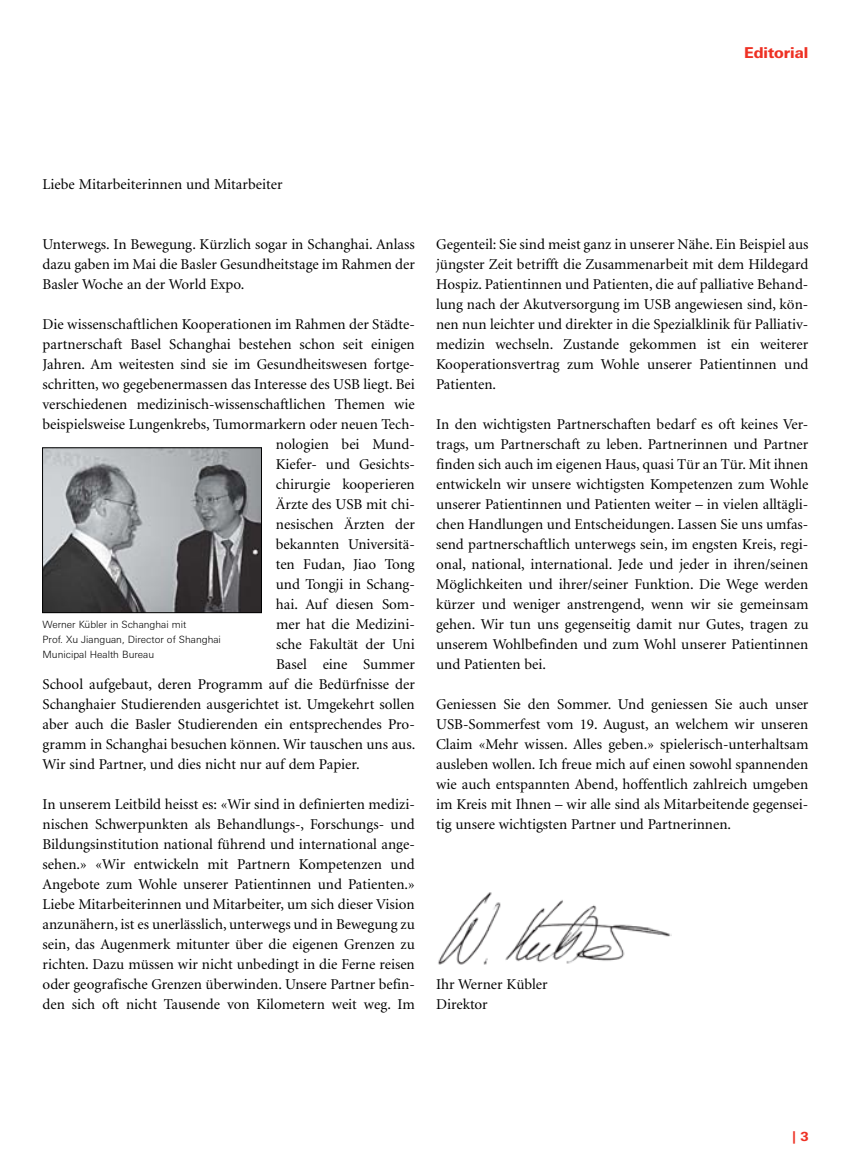
<style>
.page{position:relative;width:851px;height:1170px;background:#fff}
.page>*{position:absolute;margin:0;border:0;box-sizing:border-box;transform-origin:0 0}
.t1{font:15px/20px "Minion";color:#000;text-align:justify}
.t2{font:800 15px "Linotype Univers Basic";color:#ee3124}
.t3{font:800 12.5px "Linotype Univers Basic";color:#ee3124}
.t4{font:300 10px/15px "Linotype Univers Basic";color:#000}
</style>
<div class="page">
<img style="left:438px;top:892px;width:233px;height:73px">
<img style="left:44px;top:449px;width:216px;height:162px">
<div style="left:42px;top:447px;width:220px;height:166px;border:1px solid #000"></div>
<p class="t2" style="left:744px;top:43px;width:66px">Editorial</p>
<p class="t1" style="left:43px;top:175px;width:241px">Liebe Mitarbeiterinnen und Mitarbeiter</p>
<p class="t1" style="left:43px;top:235px;width:374px">Unterwegs. In Bewegung. Kürzlich sogar in Schanghai. Anlass dazu gaben im Mai die Basler Gesundheitstage im Rahmen der Basler Woche an der World Expo.</p>
<p class="t1" style="left:43px;top:315px;width:374px">Die wissenschaftlichen Kooperationen im Rahmen der Städte-</p>
<p class="t1" style="left:43px;top:335px;width:374px">partnerschaft Basel Schanghai bestehen schon seit einigen</p>
<p class="t1" style="left:43px;top:355px;width:373px">Jahren. Am weitesten sind sie im Gesundheitswesen fortge-</p>
<p class="t1" style="left:43px;top:375px;width:374px">schritten, wo gegebenermassen das Interesse des USB liegt. Bei</p>
<p class="t1" style="left:43px;top:395px;width:374px">verschiedenen medizinisch-wissenschaftlichen Themen wie</p>
<p class="t1" style="left:43px;top:415px;width:374px">beispielsweise Lungenkrebs, Tumormarkern oder neuen Tech-</p>
<p class="t1" style="left:276px;top:435px;width:140px">nologien bei Mund-</p>
<p class="t1" style="left:276px;top:455px;width:140px">Kiefer- und Gesichts-</p>
<p class="t1" style="left:276px;top:475px;width:140px">chirurgie kooperieren</p>
<p class="t1" style="left:276px;top:495px;width:140px">Ärzte des USB mit chi-</p>
<p class="t1" style="left:276px;top:515px;width:140px">nesischen Ärzten der</p>
<p class="t1" style="left:276px;top:535px;width:140px">bekannten Universitä-</p>
<p class="t1" style="left:276px;top:555px;width:140px">ten Fudan, Jiao Tong</p>
<p class="t1" style="left:276px;top:575px;width:140px">und Tongji in Schang-</p>
<p class="t1" style="left:276px;top:595px;width:140px">hai. Auf diesen Som-</p>
<p class="t1" style="left:276px;top:615px;width:140px">mer hat die Medizini-</p>
<p class="t1" style="left:276px;top:635px;width:140px">sche Fakultät der Uni</p>
<p class="t1" style="left:276px;top:655px;width:140px">Basel eine Summer</p>
<p class="t1" style="left:43px;top:675px;width:374px">School aufgebaut, deren Programm auf die Bedürfnisse der</p>
<p class="t1" style="left:43px;top:695px;width:374px">Schanghaier Studierenden ausgerichtet ist. Umgekehrt sollen</p>
<p class="t1" style="left:43px;top:714px;width:374px">aber auch die Basler Studierenden ein entsprechendes Pro-</p>
<p class="t1" style="left:43px;top:734px;width:374px">gramm in Schanghai besuchen können. Wir tauschen uns aus.</p>
<p class="t1" style="left:43px;top:754px;width:319px">Wir sind Partner, und dies nicht nur auf dem Papier.</p>
<p class="t1" style="left:43px;top:794px;width:374px">In unserem Leitbild heisst es: «Wir sind in definierten medizi&shy;nischen Schwerpunkten als Behandlungs-, Forschungs- und Bildungsinstitution national führend und international ange&shy;sehen.» «Wir entwickeln mit Partnern Kompetenzen und Angebote zum Wohle unserer Patientinnen und Patienten.» Liebe Mitarbeiterinnen und Mitarbeiter, um sich dieser Vision anzunähern, ist es unerlässlich, unterwegs und in Bewegung zu sein, das Augenmerk mitunter über die eigenen Grenzen zu richten. Dazu müssen wir nicht unbedingt in die Ferne reisen oder geografische Grenzen überwinden. Unsere Partner befin&shy;den sich oft nicht Tausende von Kilometern weit weg. Im</p>
<p class="t4" style="left:43px;top:616px;width:180px">Werner Kübler in Schanghai mit<br>Prof. Xu Jianguan, Director of Shanghai<br>Municipal Health Bureau</p>
<p class="t1" style="left:436px;top:234px;width:374px">Gegenteil: Sie sind meist ganz in unserer Nähe. Ein Beispiel aus jüngster Zeit betrifft die Zusammenarbeit mit dem Hildegard Hospiz. Patientinnen und Patienten, die auf palliative Behand&shy;lung nach der Akutversorgung im USB angewiesen sind, kön&shy;nen nun leichter und direkter in die Spezialklinik für Palliativ&shy;medizin wechseln. Zustande gekommen ist ein weiterer Kooperationsvertrag zum Wohle unserer Patientinnen und Patienten.</p>
<p class="t1" style="left:436px;top:414px;width:374px">In den wichtigsten Partnerschaften bedarf es oft keines Ver&shy;trags, um Partnerschaft zu leben. Partnerinnen und Partner finden sich auch im eigenen Haus, quasi Tür an Tür. Mit ihnen entwickeln wir unsere wichtigsten Kompetenzen zum Wohle unserer Patientinnen und Patienten weiter – in vielen alltägli&shy;chen Handlungen und Entscheidungen. Lassen Sie uns umfas&shy;send partnerschaftlich unterwegs sein, im engsten Kreis, regi&shy;onal, national, international. Jede und jeder in ihren/seinen Möglichkeiten und ihrer/seiner Funktion. Die Wege werden kürzer und weniger anstrengend, wenn wir sie gemeinsam gehen. Wir tun uns gegenseitig damit nur Gutes, tragen zu unserem Wohlbefinden und zum Wohl unserer Patientinnen und Patienten bei.</p>
<p class="t1" style="left:436px;top:694px;width:374px">Geniessen Sie den Sommer. Und geniessen Sie auch unser USB-Sommerfest vom 19. August, an welchem wir unseren Claim «Mehr wissen. Alles geben.» spielerisch-unterhaltsam ausleben wollen. Ich freue mich auf einen sowohl spannenden wie auch entspannten Abend, hoffentlich zahlreich umgeben im Kreis mit Ihnen – wir alle sind als Mitarbeitende gegensei&shy;tig unsere wichtigsten Partner und Partnerinnen.</p>
<p class="t1" style="left:436px;top:975px;width:113px">Ihr Werner Kübler<br>Direktor</p>
<p class="t3" style="left:792px;top:1128px;width:18px">| 3</p>
</div>
